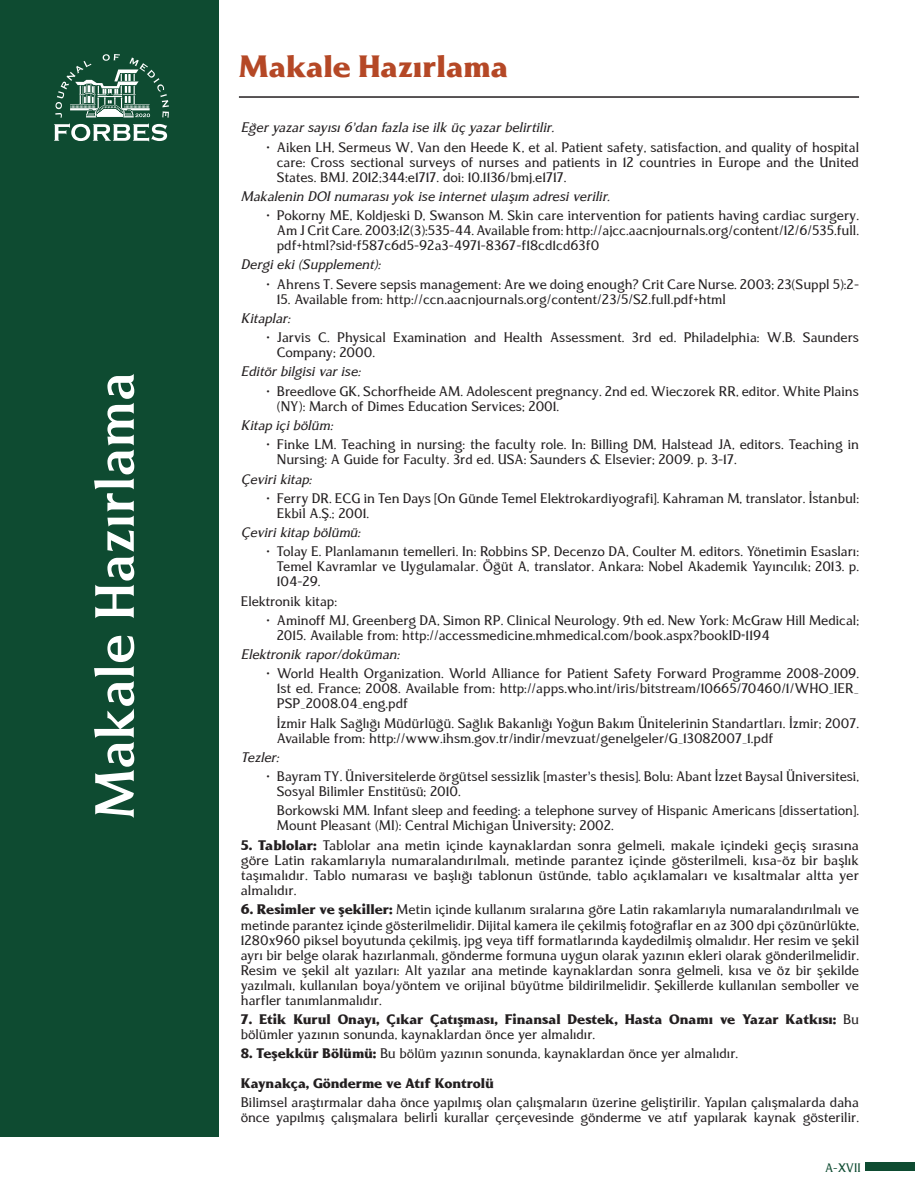
<style>
.page{position:relative;width:915px;height:1191px;background:#fff}
.page>*{position:absolute;margin:0;border:0;box-sizing:border-box;transform-origin:0 0}
.t1{font:500 54px "Revans";color:#fff}
.AMAC_BASLANGIÇ{font:700 30px "Revans";color:#b54826}
.AMAÇ_KAPSAM{font:13.5px/15px "Revans";color:#231f20}
.AMAÇ_KAPSAM-2{font:italic 13.5px "Revans";color:#231f20}
.AMAÇ_KAPSAM-3{font:700 13.5px/15px "Revans";color:#231f20}
.t2{font:12px "Revans";color:#0e4b31}
.s1{font-weight:700}
.s2{font-weight:400}
</style>
<div class="page">
<div style="left:0;top:0;width:218px;height:1137px;background:#0e4b31"></div>
<svg style="left:54px;top:54px;width:115px;height:87px"></svg>
<div style="left:865px;top:1162px;width:49px;height:8px;background:#0e4b31"></div>
<hr style="left:239px;top:96px;width:619px;height:2px;background:#231f20">
<p class="t1" style="left:84px;top:819px;width:449px;rotate:-90deg">Makale Hazırlama</p>
<p class="AMAC_BASLANGIÇ" style="left:239px;top:48px;width:271px">Makale Hazırlama</p>
<p class="AMAÇ_KAPSAM-2" style="left:241px;top:120px;width:314px">Eğer yazar sayısı 6’dan fazla ise ilk üç yazar belirtilir.</p>
<p class="AMAÇ_KAPSAM" style="left:277px;top:140px;width:583px;text-align:justify;text-indent:-10px">• Aiken LH, Sermeus W, Van den Heede K, et al. Patient safety, satisfaction, and quality of hospital care: Cross sectional surveys of nurses and patients in 12 countries in Europe and the United States. BMJ. 2012;344:e1717. doi: 10.1136/bmj.e1717.</p>
<p class="AMAÇ_KAPSAM-2" style="left:241px;top:188px;width:370px">Makalenin DOI numarası yok ise internet ulaşım adresi verilir.</p>
<p class="AMAÇ_KAPSAM" style="left:277px;top:208px;width:583px;text-align:justify;text-indent:-10px">• Pokorny ME, Koldjeski D, Swanson M. Skin care intervention for patients having cardiac surgery.<br>Am J Crit Care. 2003;12(3):535-44. Available from: http://ajcc.aacnjournals.org/content/12/6/535.full. pdf+html?sid=f587c6d5-92a3-4971-8367-f18cd1cd63f0</p>
<p class="AMAÇ_KAPSAM-2" style="left:241px;top:257px;width:141px">Dergi eki (Supplement):</p>
<p class="AMAÇ_KAPSAM" style="left:266px;top:277px;width:594px">• Ahrens T. Severe sepsis management: Are we doing enough? Crit Care Nurse. 2003; 23(Suppl 5):2-</p>
<p class="AMAÇ_KAPSAM" style="left:277px;top:292px;width:450px">15. Available from: http://ccn.aacnjournals.org/content/23/5/S2.full.pdf+html</p>
<p class="AMAÇ_KAPSAM-2" style="left:241px;top:310px;width:51px">Kitaplar:</p>
<p class="AMAÇ_KAPSAM" style="left:277px;top:330px;width:583px;text-indent:-10px">• Jarvis C. Physical Examination and Health Assessment. 3rd ed. Philadelphia: W.B. Saunders<br>Company; 2000.</p>
<p class="AMAÇ_KAPSAM-2" style="left:241px;top:364px;width:121px">Editör bilgisi var ise:</p>
<p class="AMAÇ_KAPSAM" style="left:277px;top:384px;width:583px;text-indent:-10px">• Breedlove GK, Schorfheide AM. Adolescent pregnancy. 2nd ed. Wieczorek RR, editor. White Plains (NY): March of Dimes Education Services; 2001.</p>
<p class="AMAÇ_KAPSAM-2" style="left:241px;top:417px;width:94px">Kitap içi bölüm:</p>
<p class="AMAÇ_KAPSAM" style="left:277px;top:437px;width:583px;text-indent:-10px">• Finke LM. Teaching in nursing: the faculty role. In: Billing DM, Halstead JA, editors. Teaching in<br>Nursing: A Guide for Faculty. 3rd ed. USA: Saunders &amp; Elsevier; 2009. p. 3-17.</p>
<p class="AMAÇ_KAPSAM-2" style="left:241px;top:471px;width:72px">Çeviri kitap:</p>
<p class="AMAÇ_KAPSAM" style="left:277px;top:491px;width:583px;text-indent:-10px">• Ferry DR. ECG in Ten Days [On Günde Temel Elektrokardiyografi]. Kahraman M, translator. İstanbul:<br>Ekbil A.Ş.; 2001.</p>
<p class="AMAÇ_KAPSAM-2" style="left:241px;top:524px;width:121px">Çeviri kitap bölümü:</p>
<p class="AMAÇ_KAPSAM" style="left:277px;top:544px;width:583px;text-align:justify;text-indent:-10px">• Tolay E. Planlamanın temelleri. In: Robbins SP, Decenzo DA, Coulter M. editors. Yönetimin Esasları:<br>Temel Kavramlar ve Uygulamalar. Öğüt A, translator. Ankara: Nobel Akademik Yayıncılık; 2013. p.<br>104-29.</p>
<p class="AMAÇ_KAPSAM" style="left:241px;top:593px;width:98px">Elektronik kitap:</p>
<p class="AMAÇ_KAPSAM" style="left:277px;top:613px;width:583px;text-indent:-10px">• Aminoff MJ, Greenberg DA, Simon RP. Clinical Neurology. 9th ed. New York: McGraw Hill Medical;<br>2015. Available from: http://accessmedicine.mhmedical.com/book.aspx?bookID=1194</p>
<p class="AMAÇ_KAPSAM-2" style="left:241px;top:646px;width:160px">Elektronik rapor/doküman:</p>
<p class="AMAÇ_KAPSAM" style="left:277px;top:666px;width:583px;text-align:justify;text-indent:-10px">• World Health Organization. World Alliance for Patient Safety Forward Programme 2008-2009.<br>1st ed. France; 2008. Available from: http://apps.who.int/iris/bitstream/10665/70460/1/WHO_IER_ PSP_2008.04_eng.pdf</p>
<p class="AMAÇ_KAPSAM" style="left:277px;top:715px;width:583px">İzmir Halk Sağlığı Müdürlüğü. Sağlık Bakanlığı Yoğun Bakım Ünitelerinin Standartları. İzmir; 2007.<br>Available from: http://www.ihsm.gov.tr/indir/mevzuat/genelgeler/G_13082007_1.pdf</p>
<p class="AMAÇ_KAPSAM-2" style="left:241px;top:749px;width:40px">Tezler:</p>
<p class="AMAÇ_KAPSAM" style="left:277px;top:769px;width:583px;text-indent:-10px">• Bayram TY. Üniversitelerde örgütsel sessizlik [master’s thesis]. Bolu: Abant İzzet Baysal Üniversitesi,<br>Sosyal Bilimler Enstitüsü; 2010.</p>
<p class="AMAÇ_KAPSAM" style="left:277px;top:803px;width:583px">Borkowski MM. Infant sleep and feeding: a telephone survey of Hispanic Americans [dissertation].<br>Mount Pleasant (MI): Central Michigan University; 2002.</p>
<p class="AMAÇ_KAPSAM" style="left:241px;top:837px;width:619px;text-align:justify"><span class="s1">5. Tablolar:</span> Tablolar ana metin içinde kaynaklardan sonra gelmeli, makale içindeki geçiş sırasına göre Latin rakamlarıyla numaralandırılmalı, metinde parantez içinde gösterilmeli, kısa-öz bir başlık taşımalıdır. Tablo numarası ve başlığı tablonun üstünde, tablo açıklamaları ve kısaltmalar altta yer almalıdır.</p>
<p class="AMAÇ_KAPSAM" style="left:241px;top:902px;width:619px;text-align:justify"><span class="s1">6. Resimler ve şekiller:</span> Metin içinde kullanım sıralarına göre Latin rakamlarıyla numaralandırılmalı ve metinde parantez içinde gösterilmelidir. Dijital kamera ile çekilmiş fotoğraflar en az 300 dpi çözünürlükte, 1280x960 piksel boyutunda çekilmiş, jpg veya tiff formatlarında kaydedilmiş olmalıdır. Her resim ve şekil ayrı bir belge olarak hazırlanmalı, gönderme formuna uygun olarak yazının ekleri olarak gönderilmelidir.<br>Resim ve şekil alt yazıları: Alt yazılar ana metinde kaynaklardan sonra gelmeli, kısa ve öz bir şekilde yazılmalı, kullanılan boya/yöntem ve orijinal büyütme bildirilmelidir. Şekillerde kullanılan semboller ve harfler tanımlanmalıdır.</p>
<p class="AMAÇ_KAPSAM-3" style="left:241px;top:1012px;width:619px">7. Etik Kurul Onayı, Çıkar Çatışması, Finansal Destek, Hasta Onamı ve Yazar Katkısı: <span class="s2">Bu bölümler yazının sonunda, kaynaklardan önce yer almalıdır.</span></p>
<p class="AMAÇ_KAPSAM" style="left:241px;top:1046px;width:499px"><span class="s1">8. Teşekkür Bölümü:</span> Bu bölüm yazının sonunda, kaynaklardan önce yer almalıdır.</p>
<p class="AMAÇ_KAPSAM-3" style="left:241px;top:1076px;width:254px">Kaynakça, Gönderme ve Atıf Kontrolü</p>
<p class="AMAÇ_KAPSAM" style="left:241px;top:1095px;width:619px">Bilimsel araştırmalar daha önce yapılmış olan çalışmaların üzerine geliştirilir. Yapılan çalışmalarda daha önce yapılmış çalışmalara belirli kurallar çerçevesinde gönderme ve atıf yapılarak kaynak gösterilir.</p>
<p class="t2" style="left:824px;top:1160px;width:37px">A-XVII</p>
</div>
